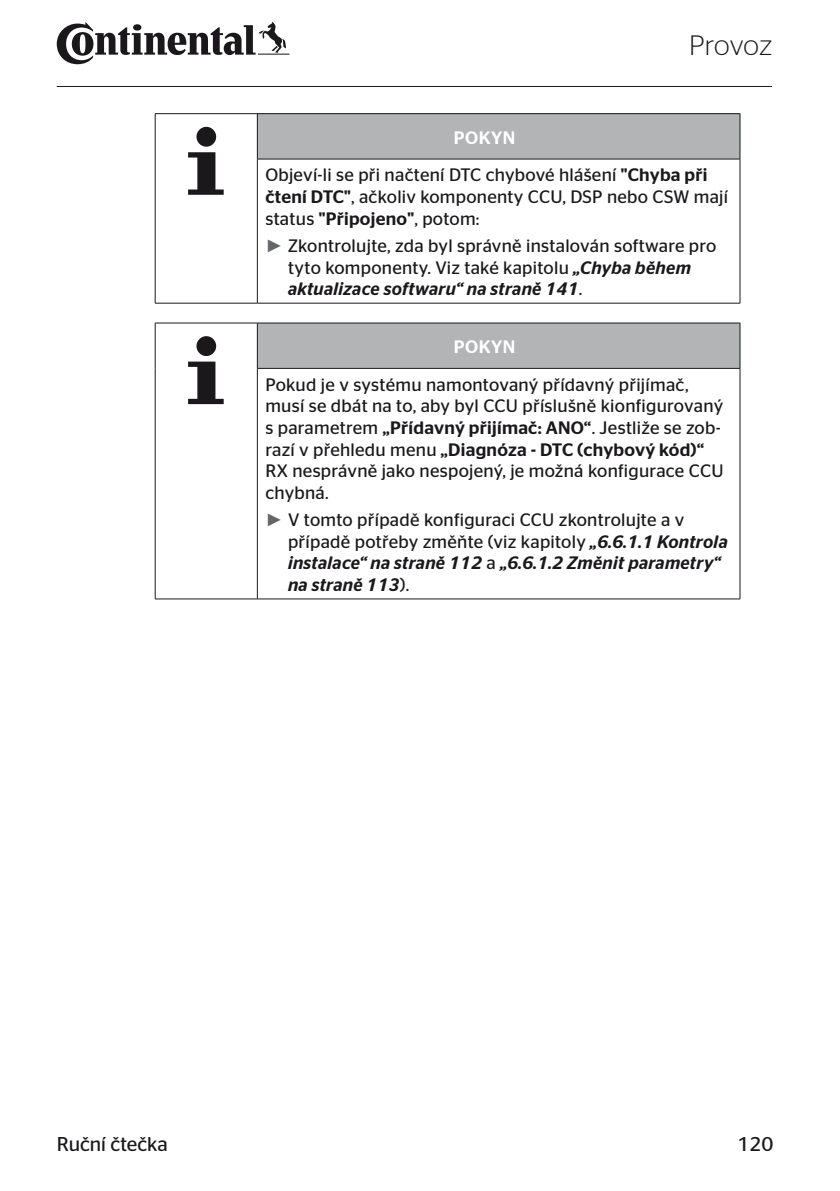
<style>
.page{position:relative;width:840px;height:1191px;background:#fff}
.page>*{position:absolute;margin:0;border:0;box-sizing:border-box;transform-origin:0 0}
.t1{font:300 28px "Continental Stag Sans";color:#1a181b}
.t2{font:20px "Continental Stag Sans";color:#1a181b}
.t3{font:18px/21.6px "Continental Stag Sans";letter-spacing:.015em;color:#1a181b}
.t4{font:500 18px "Continental Stag Sans";letter-spacing:.035em;color:#fff}
.s1{font-weight:500;color:#fff}
.s2{font-weight:500}
.s3{font-family:"Arial";color:#646668}
.s4{font-weight:500;font-style:italic}
</style>
<div class="page">
<hr style="left:57px;top:86px;width:714px;height:1px;background:#1a181b">
<svg style="left:57px;top:22px;width:232px;height:42px"></svg>
<div style="left:257px;top:114px;width:482px;height:45px;background:#b2b4b5"></div>
<hr style="left:155px;top:303px;width:102px;height:1px;background:#1a181b">
<hr style="left:155px;top:113px;width:102px;height:1px;background:#1a181b">
<hr style="left:155px;top:114px;width:1px;height:45px;background:#1a181b">
<hr style="left:155px;top:159px;width:1px;height:144px;background:#1a181b">
<hr style="left:257px;top:159px;width:1px;height:144px;background:#1a181b">
<hr style="left:739px;top:159px;width:1px;height:144px;background:#1a181b">
<hr style="left:257px;top:303px;width:482px;height:1px;background:#1a181b">
<hr style="left:257px;top:113px;width:482px;height:1px;background:#1a181b">
<hr style="left:257px;top:114px;width:1px;height:45px;background:#1a181b">
<hr style="left:739px;top:114px;width:1px;height:45px;background:#1a181b">
<hr style="left:257px;top:159px;width:482px;height:1px;background:#1a181b">
<svg style="left:188px;top:127px;width:35px;height:68px"></svg>
<div style="left:257px;top:323px;width:482px;height:45px;background:#b2b4b5"></div>
<hr style="left:155px;top:598px;width:102px;height:1px;background:#1a181b">
<hr style="left:155px;top:323px;width:102px;height:1px;background:#1a181b">
<hr style="left:155px;top:323px;width:1px;height:45px;background:#1a181b">
<hr style="left:155px;top:368px;width:1px;height:230px;background:#1a181b">
<hr style="left:257px;top:369px;width:1px;height:229px;background:#1a181b">
<hr style="left:739px;top:369px;width:1px;height:229px;background:#1a181b">
<hr style="left:257px;top:598px;width:482px;height:1px;background:#1a181b">
<hr style="left:257px;top:323px;width:482px;height:1px;background:#1a181b">
<hr style="left:257px;top:323px;width:1px;height:45px;background:#1a181b">
<hr style="left:739px;top:323px;width:1px;height:45px;background:#1a181b">
<hr style="left:257px;top:368px;width:482px;height:1px;background:#1a181b">
<svg style="left:188px;top:336px;width:35px;height:68px"></svg>
<h1 class="t1" style="left:688px;top:30px;width:84px">Provoz</h1>
<p class="t3" style="left:265px;top:118px;width:443px;line-height:37.8px;text-align:center"><span class="s1">POKYN<br></span>Objeví-li se při načtení DTC chybové hlášení <span class="s2">"Chyba při</span></p>
<p class="t3" style="left:265px;top:186px;width:464px"><span class="s2">čtení DTC"</span>, ačkoliv komponenty CCU, DSP nebo CSW mají status <span class="s2">"Připojeno"</span>, potom:</p>
<p class="t3" style="left:288px;top:235px;width:429px;text-indent:-23px"><span class="s3">►</span> Zkontrolujte, zda byl správně instalován software pro tyto komponenty. Viz také kapitolu <span class="s4">„Chyba během aktualizace softwaru“ na straně 141</span>.</p>
<p class="t4" style="left:453px;top:336px;width:63px">POKYN</p>
<p class="t3" style="left:265px;top:373px;width:459px">Pokud je v systému namontovaný přídavný přijímač, musí se dbát na to, aby byl CCU příslušně kionfigurovaný s parametrem <span class="s2">„Přídavný přijímač: ANO“</span>. Jestliže se zob&shy;razí v přehledu menu <span class="s2">„Diagnóza - DTC (chybový kód)“ </span>RX nesprávně jako nespojený, je možná konfigurace CCU chybná.</p>
<p class="t3" style="left:288px;top:509px;width:441px;text-indent:-23px"><span class="s3">►</span> V tomto případě konfiguraci CCU zkontrolujte a v případě potřeby změňte (viz kapitoly <span class="s4">„6.6.1.1 Kontrola instalace“ na straně 112</span> a <span class="s4">„6.6.1.2 Změnit parametry“ na straně 113</span>).</p>
<p class="t2" style="left:57px;top:1132px;width:112px">Ruční čtečka</p>
<p class="t2" style="left:737px;top:1132px;width:37px">120</p>
</div>
